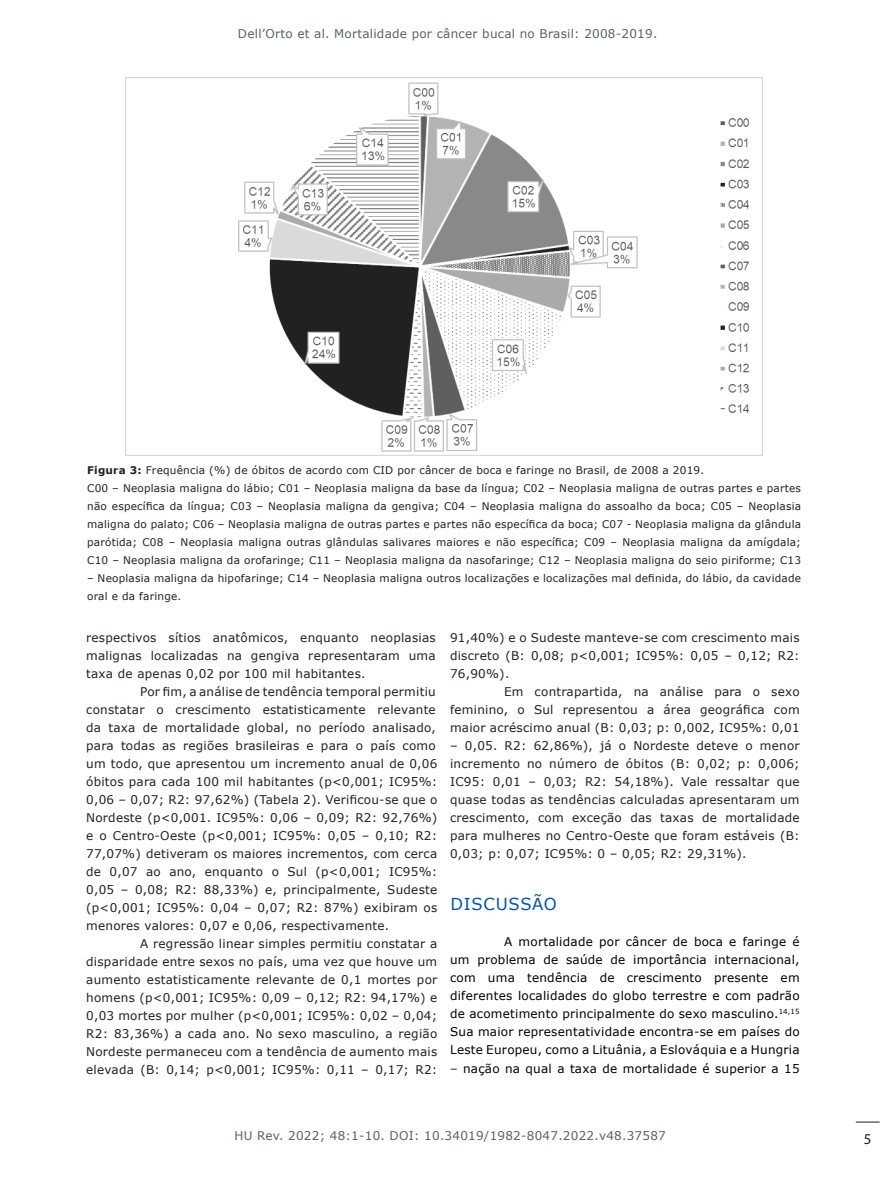
<style>
.page{position:relative;width:893px;height:1191px;background:#fff}
.page>*{position:absolute;margin:0;border:0;box-sizing:border-box;transform-origin:0 0}
.n_titulos{font:16.5px "Verdana";letter-spacing:.045em;color:#0356a4}
.t1{font:15px "Myriad Pro";color:#231f20}
.t2{font:12px/18px "Verdana";letter-spacing:.02em;color:#231f20;text-align:justify}
.t3{font:12px/18px "Verdana";letter-spacing:.02em;color:#000;text-align:justify}
.t4{font:12px "Verdana";letter-spacing:.02em;color:#556268}
.t5{font:12px "Verdana";color:#636366}
.t6{font:10.5px/18px "Verdana";letter-spacing:.02em;color:#231f20;text-align:justify}
.s1{font-weight:700}
.s2{color:#231f20}
</style>
<div class="page">
<svg style="left:856px;top:1121px;width:24px;height:1px"></svg>
<img style="left:126px;top:78px;width:637px;height:378px">
<p class="t4" style="left:238px;top:26px;width:421px">Dell’Orto et al. Mortalidade por câncer bucal no Brasil: 2008-2019.</p>
<p class="t6" style="left:87px;top:461px;width:619px"><span class="s1">Figura 3:</span> Frequência (%) de óbitos de acordo com CID por câncer de boca e faringe no Brasil, de 2008 a 2019.</p>
<p class="t6" style="left:87px;top:479px;width:715px">C00 – Neoplasia maligna do lábio; C01 – Neoplasia maligna da base da língua; C02 – Neoplasia maligna de outras partes e partes não específica da língua; C03 – Neoplasia maligna da gengiva; C04 – Neoplasia maligna do assoalho da boca; C05 – Neoplasia maligna do palato; C06 – Neoplasia maligna de outras partes e partes não específica da boca; C07 - Neoplasia maligna da glândula parótida; C08 – Neoplasia maligna outras glândulas salivares maiores e não específica; C09 – Neoplasia maligna da amígdala; C10 – Neoplasia maligna da orofaringe; C11 – Neoplasia maligna da nasofaringe; C12 – Neoplasia maligna do seio piriforme; C13</p>
<p class="t6" style="left:87px;top:569px;width:715px">– Neoplasia maligna da hipofaringe; C14 – Neoplasia maligna outros localizações e localizações mal definida, do lábio, da cavidade oral e da faringe.</p>
<p class="t2" style="left:86px;top:628px;width:351px">respectivos sítios anatômicos, enquanto neoplasias malignas localizadas na gengiva representaram uma taxa de apenas 0,02 por 100 mil habitantes.</p>
<p class="t2" style="left:86px;top:682px;width:353px;text-align:left;text-indent:54px">Por fim, a análise de tendência temporal permitiu constatar o crescimento estatisticamente relevante da taxa de mortalidade global, no período analisado, para todas as regiões brasileiras e para o país como um todo, que apresentou um incremento anual de 0,06 óbitos para cada 100 mil habitantes (p&lt;0,001; IC95%:<br>0,06 – 0,07; R2: 97,62%) (Tabela 2). Verificou-se que o Nordeste (p&lt;0,001. IC95%: 0,06 – 0,09; R2: 92,76%) e o Centro-Oeste (p&lt;0,001; IC95%: 0,05 – 0,10; R2:<br>77,07%) detiveram os maiores incrementos, com cerca de 0,07 ao ano, enquanto o Sul (p&lt;0,001; IC95%:<br>0,05 – 0,08; R2: 88,33%) e, principalmente, Sudeste (p&lt;0,001; IC95%: 0,04 – 0,07; R2: 87%) exibiram os menores valores: 0,07 e 0,06, respectivamente.</p>
<p class="t2" style="left:86px;top:934px;width:353px;text-indent:54px">A regressão linear simples permitiu constatar a disparidade entre sexos no país, uma vez que houve um aumento estatisticamente relevante de 0,1 mortes por homens (p&lt;0,001; IC95%: 0,09 – 0,12; R2: 94,17%) e 0,03 mortes por mulher (p&lt;0,001; IC95%: 0,02 – 0,04; R2: 83,36%) a cada ano. No sexo masculino, a região Nordeste permaneceu com a tendência de aumento mais elevada (B: 0,14; p&lt;0,001; IC95%: 0,11 – 0,17; R2:</p>
<p class="t2" style="left:450px;top:628px;width:351px">91,40%) e o Sudeste manteve-se com crescimento mais discreto (B: 0,08; p&lt;0,001; IC95%: 0,05 – 0,12; R2:<br>76,90%).</p>
<p class="t2" style="left:450px;top:682px;width:351px;text-indent:54px">Em contrapartida, na análise para o sexo feminino, o Sul representou a área geográfica com maior acréscimo anual (B: 0,03; p: 0,002, IC95%: 0,01</p>
<p class="t2" style="left:450px;top:736px;width:351px">– 0,05. R2: 62,86%), já o Nordeste deteve o menor incremento no número de óbitos (B: 0,02; p: 0,006; IC95: 0,01 – 0,03; R2: 54,18%). Vale ressaltar que quase todas as tendências calculadas apresentaram um crescimento, com exceção das taxas de mortalidade para mulheres no Centro-Oeste que foram estáveis (B:<br>0,03; p: 0,07; IC95%: 0 – 0,05; R2: 29,31%).</p>
<p class="n_titulos" style="left:450px;top:893px;width:108px">DISCUSSÃO</p>
<p class="t3" style="left:450px;top:933px;width:351px;text-indent:54px">A mortalidade por câncer de boca e faringe é um problema de saúde de importância internacional, com uma tendência de crescimento presente em diferentes localidades do globo terrestre e com padrão de acometimento principalmente do sexo masculino.<sup>14,15<br></sup>Sua maior representatividade encontra-se em países do Leste Europeu, como a Lituânia, a Eslováquia e a Hungria</p>
<p class="t3" style="left:450px;top:1059px;width:351px"><span class="s2">–</span> nação na qual a taxa de mortalidade é superior a 15</p>
<p class="t4" style="left:234px;top:1127px;width:433px">HU Rev. 2022; 48:1-10. DOI: 10.34019/1982-8047.2022.v48.37587</p>
<p class="t5" style="left:226px;top:1131px;width:442px">HU rev. 2019; 45(1):13-21. DOI: 10.34019/1982-8047.2019.v45.16970</p>
<p class="t1" style="left:864px;top:1129px;width:9px">5</p>
</div>
